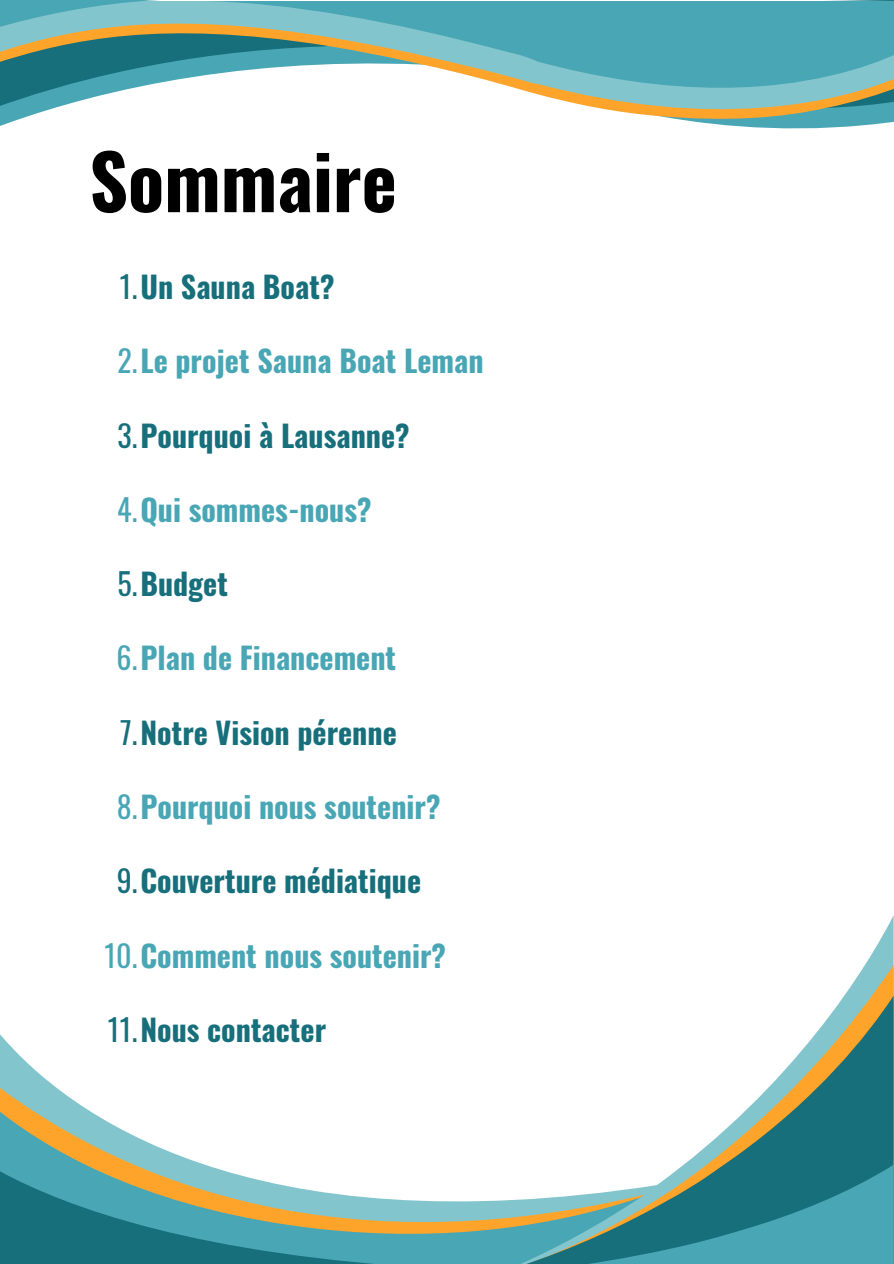
<style>
.page{position:relative;width:894px;height:1264px;background:#fff}
.page>*{position:absolute;margin:0;border:0;box-sizing:border-box;transform-origin:0 0}
.t1{font:700 75px "Oswald";color:#000}
.t2{font:700 30px "Oswald";color:#48a6b5}
.t3{font:700 30px "Oswald";color:#166f7a}
.s1{font-weight:400}
</style>
<div class="page">
<svg style="left:0;top:122px;width:892px;height:7px"></svg>
<svg style="left:205px;top:1px;width:688px;height:6px;fill:#48a6b5"></svg>
<svg style="left:0;top:0;width:160px;height:7px"></svg>
<svg style="left:0;top:7px;width:893px;height:115px"></svg>
<svg style="left:0;top:1061px;width:510px;height:202px"></svg>
<svg style="left:510px;top:917px;width:383px;height:346px"></svg>
<svg style="left:515px;top:964px;width:378px;height:31px"></svg>
<svg style="left:515px;top:995px;width:378px;height:268px"></svg>
<svg style="left:555px;top:1164px;width:338px;height:99px"></svg>
<svg style="left:0;top:1171px;width:440px;height:92px"></svg>
<p class="t1" style="left:89px;top:123px;width:309px">Sommaire</p>
<h1 class="t3" style="left:120px;top:263px;width:216px"><span class="s1">1.</span>Un Sauna Boat?</h1>
<p class="t2" style="left:117px;top:337px;width:367px"><span class="s1">2.</span>Le projet Sauna Boat Leman</p>
<p class="t3" style="left:117px;top:412px;width:294px"><span class="s1">3.</span>Pourquoi à Lausanne?</p>
<p class="t2" style="left:117px;top:486px;width:256px"><span class="s1">4.</span>Qui sommes-nous?</p>
<p class="t3" style="left:117px;top:560px;width:112px"><span class="s1">5.</span>Budget</p>
<p class="t2" style="left:117px;top:634px;width:281px"><span class="s1">6.</span>Plan de Financement</p>
<p class="t3" style="left:120px;top:709px;width:278px"><span class="s1">7.</span>Notre Vision pérenne</p>
<p class="t2" style="left:117px;top:783px;width:325px"><span class="s1">8.</span>Pourquoi nous soutenir?</p>
<p class="t3" style="left:117px;top:857px;width:306px"><span class="s1">9.</span>Couverture médiatique</p>
<p class="t2" style="left:104px;top:931px;width:343px"><span class="s1">10.</span>Comment nous soutenir?</p>
<p class="t3" style="left:108px;top:1006px;width:220px"><span class="s1">11.</span>Nous contacter</p>
</div>
